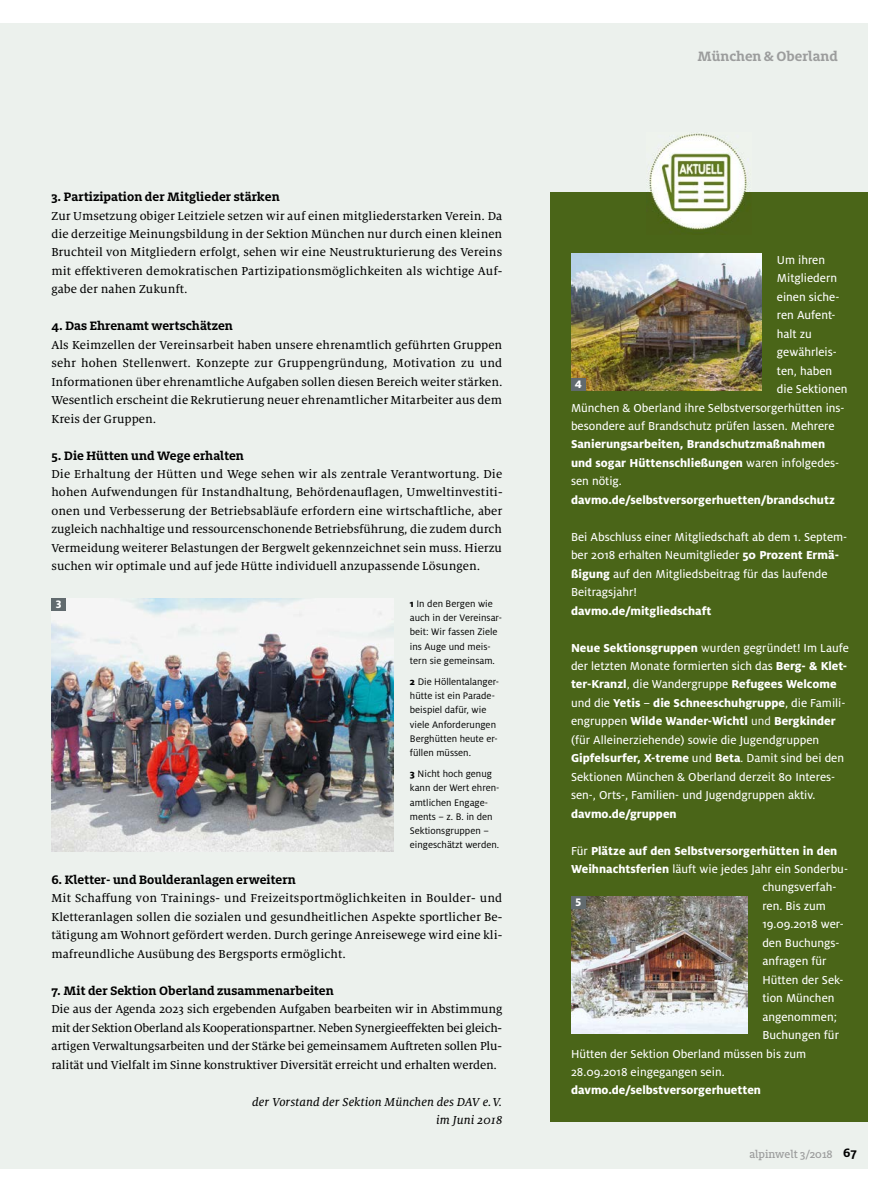
<style>
.page{position:relative;width:893px;height:1191px;background:#fff}
.page>*{position:absolute;margin:0;border:0;box-sizing:border-box;transform-origin:0 0}
.t1{font:700 15px "Milo Slab OT";color:#9c9d9d}
.t2{font:700 13.5px "Milo Slab OT";letter-spacing:.005em;color:#000}
.t3{font:12.75px/18.5px "Milo Serif OT Text";letter-spacing:.005em;color:#000;text-align:justify}
.t4{font:12.75px/18.5px "Milo OT Text";color:#fff}
.t5{font:800 12.75px/18.5px "Milo OT";color:#fff}
.t6{font:12.75px/18.5px "Milo Serif OT Text Ita";letter-spacing:.005em;color:#000;text-align:right}
.t7{font:500 12px "Milo Slab OT";color:#9c9d9d}
.t8{font:800 12px "Milo OT";color:#fff}
.t9{font:10.5px/14.2px "Milo OT";color:#000}
.s1{font-weight:800}
.s2{font-family:"Milo OT Text";font-weight:400}
.s3{font-family:"Milo OT";font-weight:800}
.s4{font-family:"Milo OT"}
.s5{font-weight:400}
.s6{font-weight:700}
.s7{font-family:"Milo OT";font-weight:700;font-size:13.5px;color:#000}
</style>
<div class="page">
<div style="left:0;top:23px;width:867px;height:1145px;background:#ecf1ed"></div>
<img style="left:51px;top:598px;width:343px;height:253px">
<div style="left:550px;top:192px;width:317px;height:930px;background:#4a6518"></div>
<img style="left:649px;top:133px;width:100px;height:97px">
<img style="left:571px;top:254px;width:191px;height:137px">
<img style="left:571px;top:897px;width:176px;height:137px">
<div style="left:51px;top:598px;width:15px;height:13px;background:#616a6e"></div>
<div style="left:571px;top:378px;width:15px;height:13px;background:#616a6e"></div>
<div style="left:571px;top:896px;width:15px;height:12px;background:#616a6e"></div>
<p class="t2" style="left:51px;top:192px;width:230px">3. Partizipation der Mitglieder stärken</p>
<p class="t3" style="left:51px;top:207px;width:453px">Zur Umsetzung obiger Leitziele setzen wir auf einen mitgliederstarken Verein. Da die derzeitige Meinungsbildung in der Sektion München nur durch einen kleinen Bruchteil von Mitgliedern erfolgt, sehen wir eine Neustrukturierung des Vereins mit effektiveren demokratischen Partizipationsmöglichkeiten als wichtige Auf&shy;gabe der nahen Zukunft.</p>
<p class="t2" style="left:51px;top:321px;width:183px">4. Das Ehrenamt wertschätzen</p>
<p class="t3" style="left:51px;top:336px;width:453px">Als Keimzellen der Vereinsarbeit haben unsere ehrenamtlich geführten Gruppen sehr hohen Stellenwert. Konzepte zur Gruppengründung, Motivation zu und Informationen über ehrenamtliche Aufgaben sollen diesen Bereich weiter stärken.<br>Wesentlich erscheint die Rekrutierung neuer ehrenamtlicher Mitarbeiter aus dem Kreis der Gruppen.</p>
<p class="t2" style="left:51px;top:450px;width:194px">5. Die Hütten und Wege erhalten</p>
<p class="t3" style="left:51px;top:465px;width:453px">Die Erhaltung der Hütten und Wege sehen wir als zentrale Verantwortung. Die hohen Aufwendungen für Instandhaltung, Behördenauflagen, Umweltinvestiti&shy;onen und Verbesserung der Betriebsabläufe erfordern eine wirtschaftliche, aber zugleich nachhaltige und ressourcenschonende Betriebsführung, die zudem durch Vermeidung weiterer Belastungen der Bergwelt gekennzeichnet sein muss. Hierzu suchen wir optimale und auf jede Hütte individuell anzupassende Lösungen.</p>
<p class="t8" style="left:56px;top:599px;width:7px">3</p>
<p class="t9" style="left:410px;top:597px;width:94px"><span class="s1">1</span> In den Bergen wie auch in der Vereinsar&shy;beit: Wir fassen Ziele ins Auge und meis&shy;tern sie gemeinsam.</p>
<p class="t9" style="left:410px;top:675px;width:91px"><span class="s1">2</span> Die Höllentalanger&shy;hütte ist ein Parade&shy;beispiel dafür, wie viele Anforderungen<br>Berghütten heute er&shy;füllen müssen.</p>
<p class="t9" style="left:410px;top:767px;width:91px"><span class="s1">3</span> Nicht hoch genug kann der Wert ehren&shy;amtlichen Engage&shy;ments – z. B. in den<br>Sektionsgruppen – eingeschätzt werden.</p>
<p class="t2" style="left:51px;top:874px;width:246px">6. Kletter- und Boulderanlagen erweitern</p>
<p class="t3" style="left:51px;top:890px;width:452px">Mit Schaffung von Trainings- und Freizeitsportmöglichkeiten in Boulder- und Kletteranlagen sollen die sozialen und gesundheitlichen Aspekte sportlicher Be&shy;tätigung am Wohnort gefördert werden. Durch geringe Anreisewege wird eine kli&shy;mafreundliche Ausübung des Bergsports ermöglicht.</p>
<p class="t2" style="left:51px;top:985px;width:284px">7. Mit der Sektion Oberland zusammenarbeiten</p>
<p class="t3" style="left:51px;top:1000px;width:452px">Die aus der Agenda 2023 sich ergebenden Aufgaben bearbeiten wir in Abstimmung mit der Sektion Oberland als Kooperationspartner. Neben Synergieeffekten bei gleich&shy;artigen Verwaltungsarbeiten und der Stärke bei gemeinsamem Auftreten sollen Plu&shy;ralität und Vielfalt im Sinne konstruktiver Diversität erreicht und erhalten werden.</p>
<p class="t6" style="left:252px;top:1093px;width:251px">der Vorstand der Sektion München des DAV e.V. im Juni 2018</p>
<p class="t1" style="left:697px;top:50px;width:142px">München &amp; Oberland</p>
<p class="t4" style="left:777px;top:251px;width:50px">Um ihren</p>
<p class="t4" style="left:777px;top:270px;width:62px">Mitgliedern</p>
<p class="t4" style="left:777px;top:288px;width:64px">einen siche-</p>
<p class="t4" style="left:777px;top:307px;width:60px">ren Aufent-</p>
<p class="t4" style="left:777px;top:325px;width:36px">halt zu</p>
<p class="t4" style="left:777px;top:344px;width:61px">gewährleis-</p>
<p class="t4" style="left:777px;top:362px;width:57px">ten, haben</p>
<p class="t4" style="left:777px;top:381px;width:72px">die Sektionen</p>
<p class="t4" style="left:571px;top:399px;width:275px">München &amp; Oberland ihre Selbstversorgerhütten ins-</p>
<p class="t4" style="left:571px;top:417px;width:265px">besondere auf Brandschutz prüfen lassen. Mehrere</p>
<p class="t5" style="left:571px;top:436px;width:270px">Sanierungsarbeiten, Brandschutzmaßnahmen und sogar Hüttenschließungen <span class="s2">waren infolgedes-</span></p>
<p class="t4" style="left:571px;top:473px;width:52px">sen nötig.</p>
<p class="t5" style="left:571px;top:491px;width:265px">davmo.de/selbstversorgerhuetten/brandschutz</p>
<p class="t4" style="left:571px;top:528px;width:278px">Bei Abschluss einer Mitgliedschaft ab dem 1. Septem&shy;ber 2018 erhalten Neumitglieder <span class="s3">50 Prozent Ermä&shy;ßigung</span> auf den Mitgliedsbeitrag für das laufende Beitragsjahr!</p>
<p class="t5" style="left:571px;top:602px;width:142px">davmo.de/mitgliedschaft</p>
<p class="t4" style="left:571px;top:639px;width:279px"><span class="s3">Neue Sektionsgruppen</span> <span class="s4">w</span>urden gegründet! Im Laufe der letzten Monate formierten sich das <span class="s3">Berg- &amp; Klet-</span></p>
<p class="t5" style="left:571px;top:676px;width:276px">ter-Kranzl<span class="s5">,</span> <span class="s2">die Wandergruppe</span> Refugees Welcome <span class="s2">und die</span> Yetis <span class="s2">–</span> die Schneeschuhgruppe<span class="s2">, die Famili&shy;engruppen</span> Wilde Wander-Wichtl <span class="s5">und</span> Bergkinder</p>
<p class="t4" style="left:571px;top:731px;width:250px">(für Alleinerziehende) sowie die Jugendgruppen</p>
<p class="t5" style="left:571px;top:750px;width:275px">Gipfelsurfer, X-treme <span class="s2">und</span> <span class="s6">B</span>eta<span class="s5">.</span> <span class="s2">Damit sind bei den</span></p>
<p class="t4" style="left:571px;top:768px;width:266px">Sektionen München &amp; Oberland derzeit 80 Interes&shy;sen-, Orts-, Familien- und Jugendgruppen aktiv.</p>
<p class="t5" style="left:571px;top:805px;width:107px">davmo.de/gruppen</p>
<p class="t5" style="left:571px;top:842px;width:268px"><span class="s2">Für</span> Plätze auf den Selbstversorgerhütten in den</p>
<p class="t4" style="left:571px;top:860px;width:278px"><span class="s3">Weihnachtsferien</span> läuft wie jedes Jahr ein Sonderbu-</p>
<p class="t4" style="left:762px;top:879px;width:76px">chungsverfah-</p>
<p class="t4" style="left:762px;top:897px;width:65px">ren. Bis zum</p>
<p class="t4" style="left:762px;top:916px;width:83px">19.09.2018 wer-</p>
<p class="t4" style="left:762px;top:934px;width:79px">den Buchungs-</p>
<p class="t4" style="left:762px;top:952px;width:66px">anfragen für</p>
<p class="t4" style="left:762px;top:971px;width:83px">Hütten der Sek-</p>
<p class="t4" style="left:762px;top:989px;width:74px">tion München</p>
<p class="t4" style="left:762px;top:1008px;width:76px">angenommen;</p>
<p class="t4" style="left:762px;top:1026px;width:78px">Buchungen für</p>
<p class="t4" style="left:571px;top:1045px;width:237px">Hütten der Sektion Oberland müssen bis zum</p>
<p class="t4" style="left:571px;top:1063px;width:155px">28.09.2018 eingegangen sein.</p>
<p class="t5" style="left:571px;top:1082px;width:192px">davmo.de/selbstversorgerhuetten</p>
<p class="t8" style="left:575px;top:379px;width:9px">4</p>
<p class="t8" style="left:576px;top:897px;width:7px">5</p>
<p class="t7" style="left:749px;top:1149px;width:109px">alpinwelt 3/2018 <span class="s7">67</span></p>
</div>
